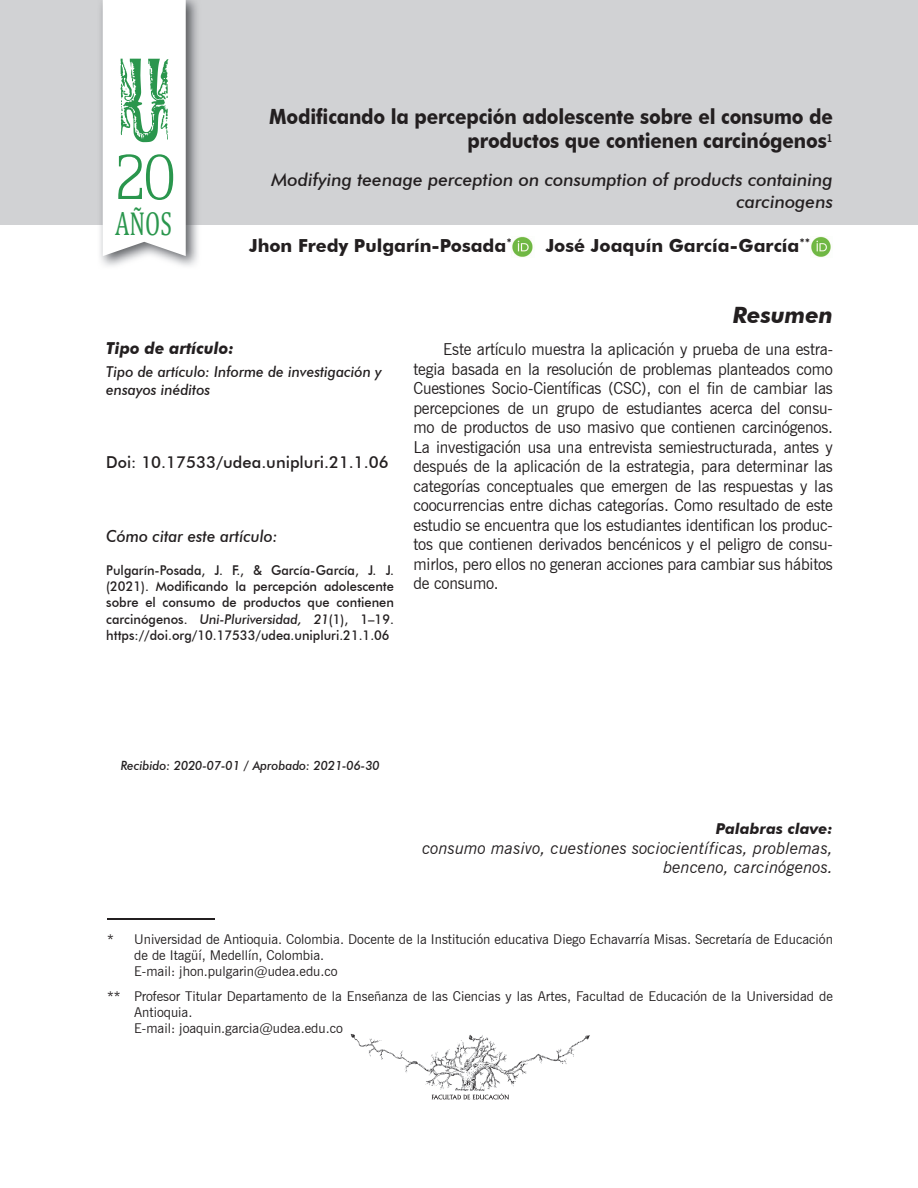
<style>
.page{position:relative;width:918px;height:1188px;background:#fff}
.page>*{position:absolute;margin:0;border:0;box-sizing:border-box;transform-origin:0 0}
.t1{font:300 71.25px "Egyptian 505 BT";color:#2a964d;scale:.85 1}
.t2{font:33.45px "Cambria Math";color:#2a964d;scale:.69 1}
.t3{font:italic 700 22.5px "Futura BT";color:#231f20}
.t4{font:700 21px/24px "Futura BT";letter-spacing:-.01em;color:#231f20;text-align:right;scale:.9 1}
.t5{font:italic 500 18px "Futura BT";color:#231f20}
.t6{font:700 18px "Futura BT";color:#231f20}
.t7{font:16.5px/19.5px "News Gothic BT";letter-spacing:-.01em;color:#231f20;text-align:justify}
.t8{font:italic 16.5px/19.5px "News Gothic BT";letter-spacing:.005em;color:#231f20;text-align:right}
.t9{font:500 16.5px "Futura BT";color:#231f20;scale:.95 1}
.t10{font:italic 500 16.5px "Futura BT";color:#231f20;scale:.95 1}
.t11{font:italic 700 16.5px "Futura BT";color:#231f20;scale:.95 1}
.t12{font:italic 500 15px/18px "Futura BT";color:#231f20;scale:.95 1}
.t13{font:italic 700 15px "Futura BT";color:#231f20}
.t14{font:13.5px/16.2px "News Gothic BT";color:#231f20}
.t15{font:500 13.5px/16.2px "Futura BT";color:#231f20;text-align:justify;scale:.95 1}
.t16{font:italic 500 12.75px "Futura BT";color:#231f20;scale:.95 1}
.s1{font-style:italic}
</style>
<div class="page">
<img style="left:512px;top:237px;width:21px;height:20px">
<img style="left:811px;top:237px;width:20px;height:20px">
<hr style="left:107px;top:918px;width:108px;height:2px;background:#231f20">
<div style="left:0;top:0;width:918px;height:224px;background:#d1d2d4"></div>
<img style="left:97px;top:0;width:104px;height:266px">
<img style="left:350px;top:1034px;width:240px;height:57px">
<svg style="left:432px;top:1094px;width:77px;height:5px"></svg>
<svg style="left:103px;top:0;width:83px;height:256px;background:#eaf3ed"></svg>
<h1 class="t1" style="left:114px;top:136px;width:75px">20</h1>
<h2 class="t2" style="left:115px;top:203px;width:84px">AÑOS</h2>
<p class="t4" style="left:269px;top:104px;width:628px">Modificando la percepción adolescente sobre el consumo de productos que contienen carcinógenos<sup>1</sup></p>
<p class="t5" style="left:272px;top:169px;width:563px">Modifying teenage perception on consumption of products containing</p>
<p class="t5" style="left:736px;top:191px;width:98px">carcinogens</p>
<p class="t6" style="left:249px;top:235px;width:264px">Jhon Fredy Pulgarín-Posada<sup>*</sup></p>
<p class="t6" style="left:546px;top:235px;width:266px">José Joaquín García-García<sup>**</sup></p>
<p class="t11" style="left:106px;top:338px;width:136px">Tipo de artículo:</p>
<p class="t12" style="left:106px;top:362px;width:291px">Tipo de artículo: Informe de investigación y ensayos inéditos</p>
<p class="t9" style="left:106px;top:452px;width:299px">Doi: 10.17533/udea.unipluri.21.1.06</p>
<p class="t10" style="left:106px;top:526px;width:182px">Cómo citar este artículo:</p>
<p class="t15" style="left:106px;top:562px;width:304px">Pulgarín-Posada, J. F., &amp; García-García, J. J. (2021). Modificando la percepción adolescente sobre el consumo de productos que contienen carcinógenos. <span class="s1">Uni-Pluriversidad, 21</span>(1), 1–19. https://doi.org/10.17533/udea.unipluri.21.1.06</p>
<h3 class="t3" style="left:733px;top:301px;width:102px">Resumen</h3>
<p class="t7" style="left:413px;top:339px;width:421px;text-indent:30px">Este artículo muestra la aplicación y prueba de una estra&shy;tegia basada en la resolución de problemas planteados como Cuestiones Socio-Científicas (CSC), con el fin de cambiar las percepciones de un grupo de estudiantes acerca del consu&shy;mo de productos de uso masivo que contienen carcinógenos.<br>La investigación usa una entrevista semiestructurada, antes y después de la aplicación de la estrategia, para determinar las categorías conceptuales que emergen de las respuestas y las coocurrencias entre dichas categorías. Como resultado de este estudio se encuentra que los estudiantes identifican los produc&shy;tos que contienen derivados bencénicos y el peligro de consu&shy;mirlos, pero ellos no generan acciones para cambiar sus hábitos de consumo.</p>
<p class="t16" style="left:121px;top:758px;width:274px">Recibido: 2020-07-01 / Aprobado: 2021-06-30</p>
<p class="t13" style="left:716px;top:820px;width:119px">Palabras clave:</p>
<p class="t8" style="left:422px;top:838px;width:412px">consumo masivo, cuestiones sociocientíficas, problemas, benceno, carcinógenos.</p>
<p class="t14" style="left:134px;top:931px;width:700px;text-indent:-27px">* Universidad de Antioquia. Colombia. Docente de la Institución educativa Diego Echavarría Misas. Secretaría de Educación de de Itagüí, Medellín, Colombia.<br>E-mail: jhon.pulgarin@udea.edu.co</p>
<p class="t14" style="left:134px;top:988px;width:700px;text-indent:-27px">** Profesor Titular Departamento de la Enseñanza de las Ciencias y las Artes, Facultad de Educación de la Universidad de<br>Antioquia.<br>E-mail: joaquin.garcia@udea.edu.co</p>
</div>
